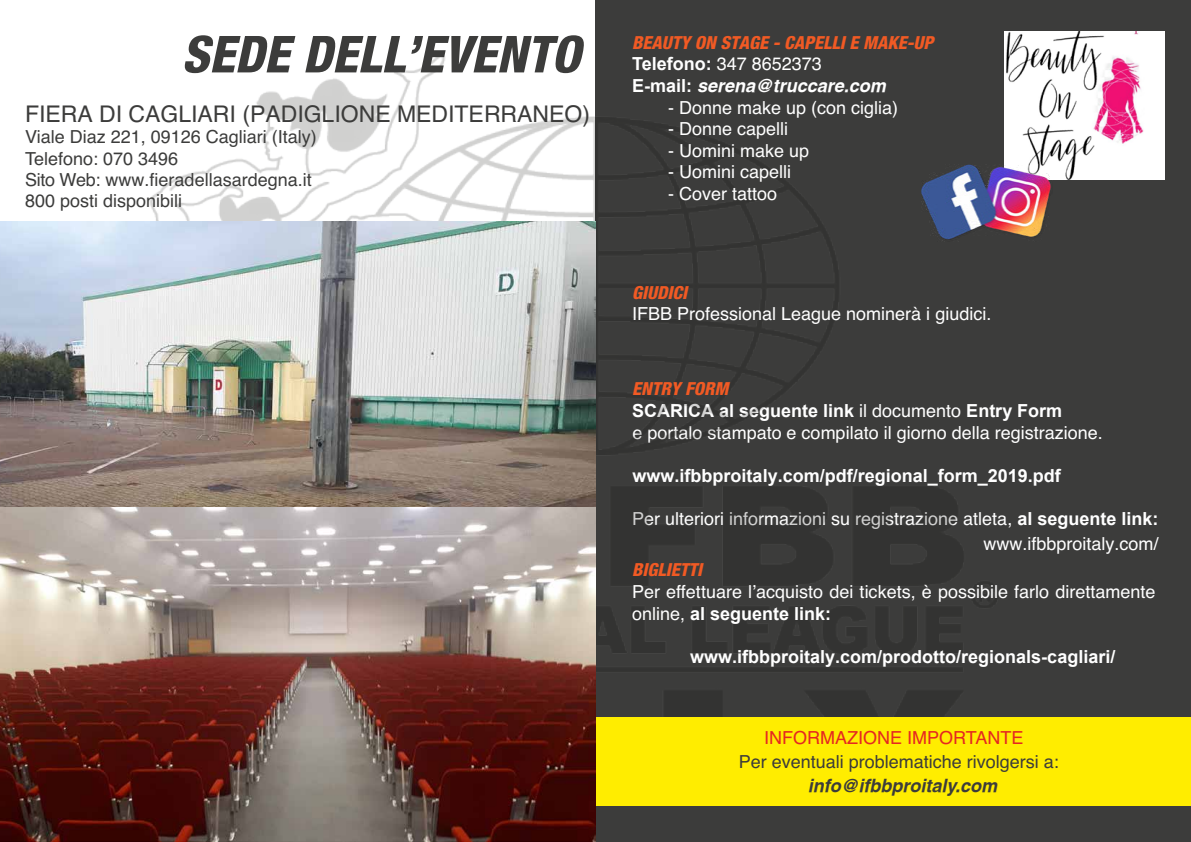
<style>
.page{position:relative;width:1191px;height:842px;background:#fff}
.page>*{position:absolute;margin:0;border:0;box-sizing:border-box;transform-origin:0 0}
.t1{font:italic 800 condensed 51px "Helvetica Neue LT Std";color:#3c3c3b}
.t2{font:23px "Helvetica";color:#3c3c3b}
.t3{font:18px/21.6px "Helvetica";color:#fff}
.t4{font:18px/21.3px "Helvetica";color:#3c3c3b}
.t5{font:700 18px "Helvetica";color:#fff}
.t6{font:italic 800 condensed 18px "Helvetica Neue LT Std";color:#f15a24}
.t7{font:italic 18px/21.6px "Helvetica";color:#fff}
.t8{font:18px "Helvetica";color:#e52721}
.t9{font:italic 18px "Helvetica";color:#3c3c3b}
.s1{font-weight:700;font-style:normal}
.s2{font-style:normal}
.s3{font-weight:700}
</style>
<div class="page">
<div style="left:595px;top:0;width:596px;height:842px;background:#3c3c3b"></div>
<img style="left:0;top:54px;width:1077px;height:750px">
<div style="left:595px;top:718px;width:596px;height:88px;background:#ffed00"></div>
<img style="left:1004px;top:31px;width:161px;height:149px">
<img style="left:921px;top:164px;width:131px;height:78px">
<img style="left:1px;top:222px;width:595px;height:620px">
<h1 class="t1" style="left:182px;top:23px;width:400px">SEDE DELL’EVENTO</h1>
<p class="t2" style="left:25px;top:96px;width:566px">FIERA DI CAGLIARI (PADIGLIONE MEDITERRANEO)</p>
<p class="t4" style="left:25px;top:127px;width:293px">Viale Diaz 221, 09126 Cagliari (Italy)<br>Telefono: 070 3496<br>Sito Web: www.fieradellasardegna.it<br>800 posti disponibili</p>
<p class="t6" style="left:632px;top:31px;width:303px">BEAUTY ON STAGE - CAPELLI E MAKE-UP</p>
<p class="t7" style="left:632px;top:53px;width:255px"><span class="s1">Telefono:</span> <span class="s2">347 8652373<br></span><span class="s1">E-mail:</span> serena@truccare.com</p>
<p class="t3" style="left:668px;top:97px;width:232px">- Donne make up (con ciglia)</p>
<p class="t3" style="left:668px;top:119px;width:122px">- Donne capelli</p>
<p class="t3" style="left:668px;top:140px;width:143px">- Uomini make up</p>
<p class="t3" style="left:668px;top:162px;width:125px">- Uomini capelli</p>
<p class="t3" style="left:668px;top:183px;width:111px">- Cover tattoo</p>
<p class="t6" style="left:632px;top:281px;width:57px">GIUDICI</p>
<p class="t3" style="left:632px;top:304px;width:361px">IFBB Professional League nominerà i giudici.</p>
<p class="t6" style="left:632px;top:377px;width:98px">ENTRY FORM</p>
<p class="t3" style="left:632px;top:400px;width:472px"><span class="s3">SCARICA al seguente link</span> il documento <span class="s3">Entry Form<br></span>e portalo stampato e compilato il giorno della registrazione.</p>
<p class="t5" style="left:632px;top:463px;width:430px">www.ifbbproitaly.com/pdf/regional_form_2019.pdf</p>
<p class="t3" style="left:632px;top:509px;width:528px">Per ulteriori informazioni su registrazione atleta, <span class="s3">al seguente link:</span></p>
<p class="t6" style="left:632px;top:558px;width:71px">BIGLIETTI</p>
<p class="t3" style="left:983px;top:534px;width:177px">www.ifbbproitaly.com/</p>
<p class="t3" style="left:632px;top:582px;width:525px">Per effettuare l’acquisto dei tickets, è possibile farlo direttamente online, <span class="s3">al seguente link:</span></p>
<p class="t5" style="left:690px;top:644px;width:427px">www.ifbbproitaly.com/prodotto/regionals-cagliari/</p>
<p class="t8" style="left:764px;top:724px;width:261px">INFORMAZIONE IMPORTANTE</p>
<p class="t4" style="left:738px;top:752px;width:322px">Per eventuali problematiche rivolgersi a:</p>
<p class="t9" style="left:807px;top:775px;width:191px">info@ifbbproitaly.com</p>
</div>
